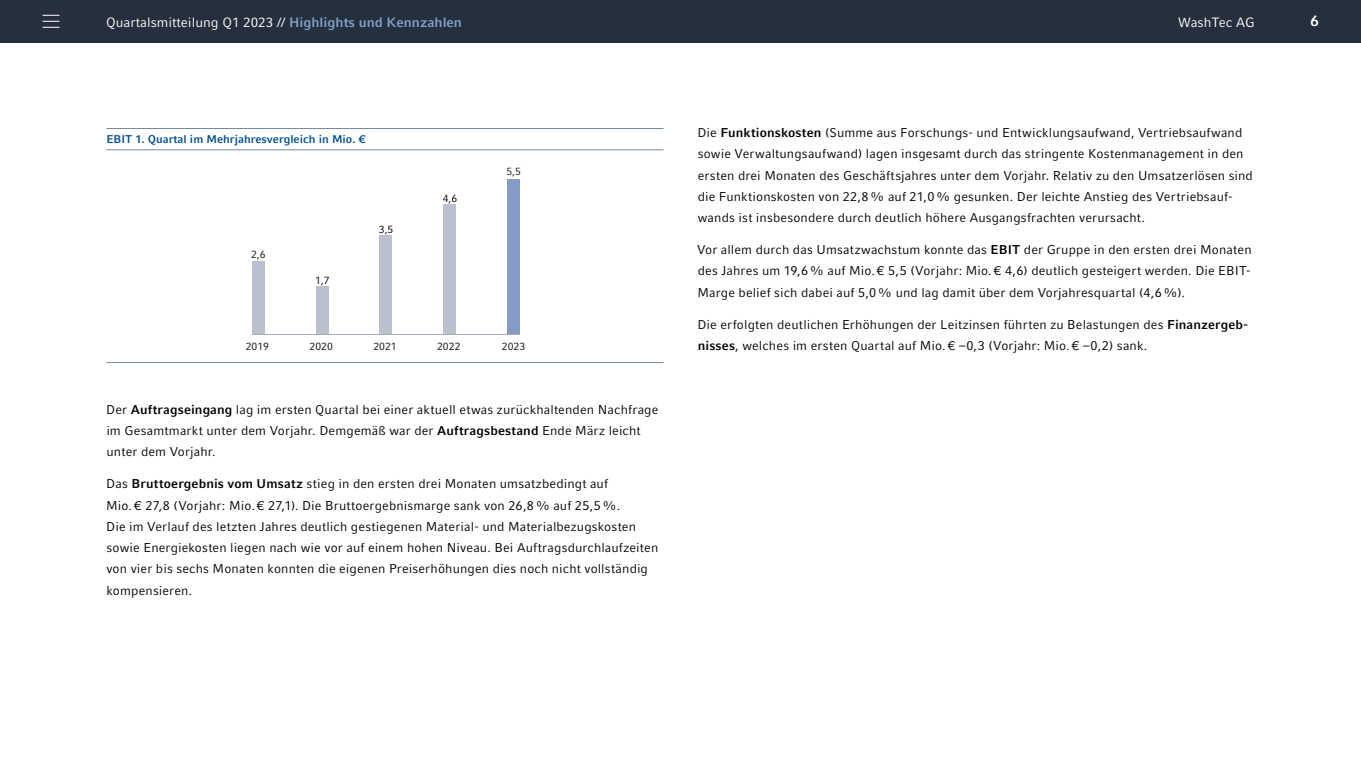
<style>
.page{position:relative;width:1361px;height:766px;background:#fff}
.page>*{position:absolute;margin:0;border:0;box-sizing:border-box;transform-origin:0 0}
.t1{font:700 15px "Compatil Fact LT Pro";color:#fff}
.t2{font:13.5px "Compatil Fact LT Pro";color:#fff}
.t3{font:12.75px/21.3px "Compatil Fact LT Pro";letter-spacing:.01em;color:#000}
.t4{font:700 11.25px "Compatil Fact LT Pro";color:#004f90}
.t5{font:10.5px "Compatil Fact LT Pro";color:#0f0d0b}
.t6{font:10.5px "Compatil Fact LT Pro";color:#000}
.t7{font:10.5px "Compatil Fact LT Pro";color:#1b1b19}
.s1{font-weight:700;color:#82a1cc}
.s2{font-weight:700}
</style>
<div class="page">
<div style="left:0;top:0;width:1361px;height:43px;background:#262f3d"></div>
<svg style="left:43px;top:15px;width:17px;height:13px"></svg>
<hr style="left:106px;top:128px;width:557px;height:1px;background:#77889f">
<hr style="left:106px;top:362px;width:557px;height:1px;background:#77889f">
<hr style="left:106px;top:149px;width:557px;height:1px;background:#77889f">
<div style="left:252px;top:261px;width:13px;height:73px;background:#bac0cd"></div>
<div style="left:316px;top:286px;width:12px;height:48px;background:#bac0cd"></div>
<div style="left:379px;top:235px;width:13px;height:99px;background:#bac0cd"></div>
<div style="left:443px;top:204px;width:13px;height:130px;background:#bac0cd"></div>
<div style="left:507px;top:179px;width:13px;height:155px;background:#859bc6"></div>
<hr style="left:252px;top:334px;width:268px;height:1px;background:#a5aebe">
<p class="t2" style="left:106px;top:15px;width:357px">Quartalsmitteilung Q1 2023 // <span class="s1">Highlights und Kennzahlen</span></p>
<p class="t2" style="left:1178px;top:15px;width:78px">WashTec AG</p>
<p class="t4" style="left:106px;top:132px;width:261px">EBIT 1. Quartal im Mehrjahresvergleich in Mio. €</p>
<p class="t5" style="left:251px;top:248px;width:16px">2,6</p>
<p class="t5" style="left:246px;top:340px;width:25px">2019</p>
<p class="t6" style="left:315px;top:274px;width:16px">1,7</p>
<p class="t5" style="left:309px;top:340px;width:25px">2020</p>
<p class="t6" style="left:379px;top:223px;width:16px">3,5</p>
<p class="t5" style="left:373px;top:340px;width:25px">2021</p>
<p class="t6" style="left:443px;top:192px;width:16px">4,6</p>
<p class="t7" style="left:506px;top:165px;width:16px">5,5</p>
<p class="t5" style="left:437px;top:340px;width:25px">2022</p>
<p class="t5" style="left:502px;top:340px;width:25px">2023</p>
<p class="t3" style="left:106px;top:398px;width:554px">Der <span class="s2">Auftragseingang</span> lag im ersten Quartal bei einer aktuell etwas zurückhaltenden Nachfrage im Gesamtmarkt unter dem Vorjahr. Demgemäß war der <span class="s2">Auftragsbestand</span> Ende März leicht unter dem Vorjahr.</p>
<p class="t3" style="left:106px;top:473px;width:553px">Das <span class="s2">Bruttoergebnis vom Umsatz</span> stieg in den ersten drei Monaten umsatzbedingt auf<br>Mio.€ 27,8 (Vorjahr: Mio.€ 27,1). Die Bruttoergebnismarge sank von 26,8% auf 25,5%.<br>Die im Verlauf des letzten Jahres deutlich gestiegenen Material- und Materialbezugskosten sowie Energiekosten liegen nach wie vor auf einem hohen Niveau. Bei Auftragsdurchlaufzeiten von vier bis sechs Monaten konnten die eigenen Preiserhöhungen dies noch nicht vollständig kompensieren.</p>
<p class="t3" style="left:697px;top:122px;width:557px">Die <span class="s2">Funktionskosten</span> (Summe aus Forschungs- und Entwicklungsaufwand, Vertriebsaufwand sowie Verwaltungsaufwand) lagen insgesamt durch das stringente Kostenmanagement in den ersten drei Monaten des Geschäftsjahres unter dem Vorjahr. Relativ zu den Umsatzerlösen sind die Funktionskosten von 22,8% auf 21,0% gesunken. Der leichte Anstieg des Vertriebsauf&shy;wands ist insbesondere durch deutlich höhere Ausgangsfrachten verursacht.</p>
<p class="t3" style="left:697px;top:239px;width:556px;text-align:justify">Vor allem durch das Umsatzwachstum konnte das <span class="s2">EBIT</span> der Gruppe in den ersten drei Monaten des Jahres um 19,6% auf Mio.€ 5,5 (Vorjahr: Mio.€ 4,6) deutlich gesteigert werden. Die EBIT-Marge belief sich dabei auf 5,0% und lag damit über dem Vorjahresquartal (4,6%).</p>
<p class="t3" style="left:697px;top:313px;width:552px">Die erfolgten deutlichen Erhöhungen der Leitzinsen führten zu Belastungen des <span class="s2">Finanzergeb&shy;nisses</span>, welches im ersten Quartal auf Mio.€ –0,3 (Vorjahr: Mio.€ –0,2) sank.</p>
<p class="t1" style="left:1310px;top:12px;width:10px">6</p>
</div>
